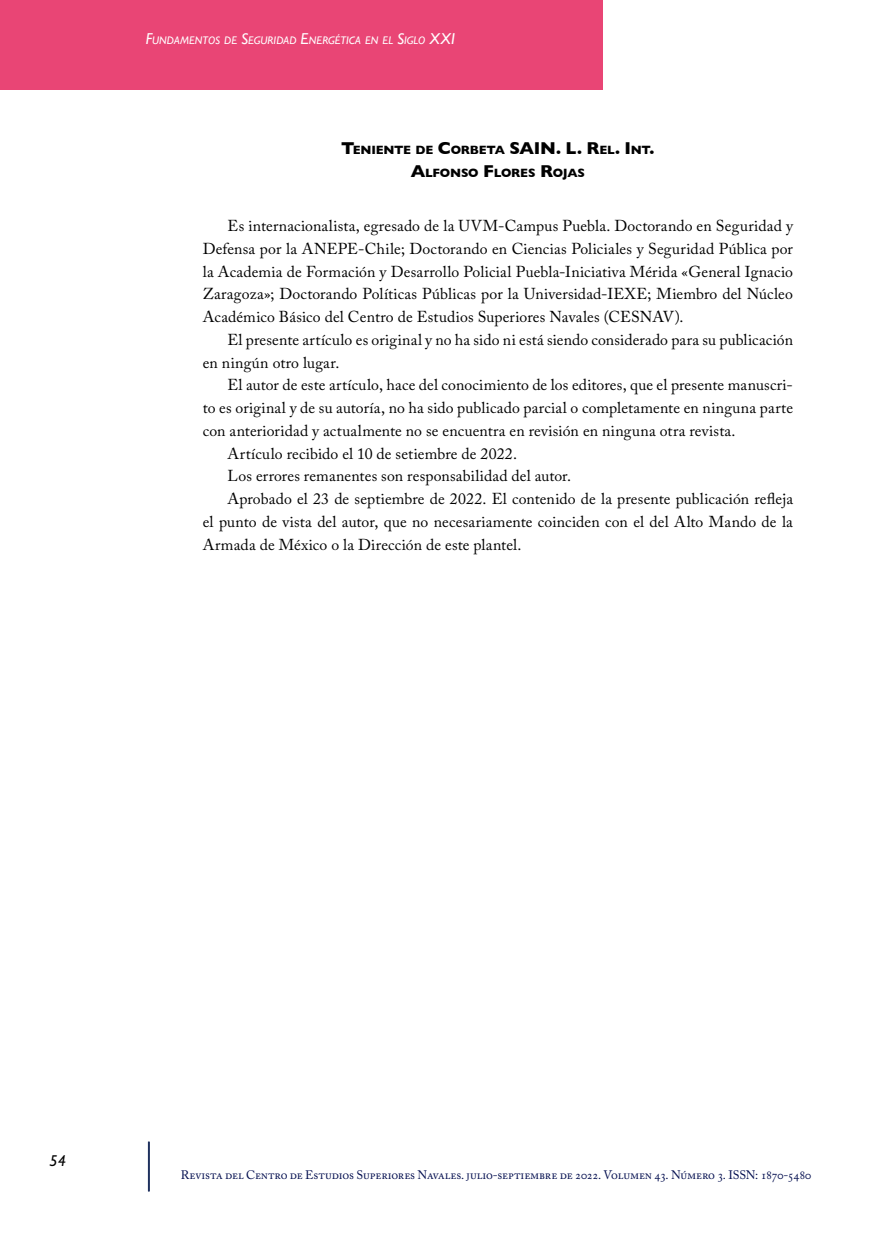
<style>
.page{position:relative;width:893px;height:1241px;background:#fff}
.page>*{position:absolute;margin:0;border:0;box-sizing:border-box;transform-origin:0 0}
.t1{font:700 17.5px "Gill Sans";color:#000}
.t2{font:15.75px/22.8px "Adobe Caslon Pro";letter-spacing:.01em;color:#000;text-align:justify}
.t3{font:italic 500 15.75px "Gill Sans";color:#000}
.t4{font:12.25px "Adobe Caslon Pro";letter-spacing:-.015em;color:#030e4f}
.t5{font:700 12.25px "Gill Sans";letter-spacing:-.02em;color:#000}
.t6{font:italic 11.03px "Gill Sans";letter-spacing:.005em;color:#fff}
.s1{font-size:15.75px}
.s2{font-size:17.5px}
.s3{font-size:12.25px}
.s4{font-family:"Aller";font-weight:400;font-style:normal;color:#fff}
</style>
<div class="page">
<hr style="left:148px;top:1141px;width:2px;height:50px;background:#1f315e">
<div style="left:0;top:0;width:603px;height:89px;background:#e94575"></div>
<p class="t6" style="left:146px;top:34px;width:310px"><span class="s1">F</span>UNDAMENTOS DE <span class="s1">S</span>EGURIDAD <span class="s1">E</span>NERGÉTICA EN EL <span class="s1">S</span>IGLO <span class="s1">XXI</span></p>
<p class="t5" style="left:341px;top:140px;width:181px"><span class="s2">T</span>ENIENTE DE <span class="s2">C</span>ORBETA <span class="s2">SAIN</span></p>
<p class="t1" style="left:556px;top:134px;width:100px">. L. R<span class="s3">EL</span>. I<span class="s3">NT</span>.</p>
<p class="t5" style="left:411px;top:163px;width:175px"><span class="s2">A</span>LFONSO <span class="s2">F</span>LORES <span class="s2">R</span>OJAS</p>
<p class="t2" style="left:203px;top:214px;width:592px;text-indent:25px">Es internacionalista, egresado de la UVM-Campus Puebla. Doctorando en Seguridad y Defensa por la ANEPE-Chile; Doctorando en Ciencias Policiales y Seguridad Pública por la Academia de Formación y Desarrollo Policial Puebla-Iniciativa Mérida «General Ignacio Zaragoza»; Doctorando Políticas Públicas por la Universidad-IEXE; Miembro del Núcleo Académico Básico del Centro de Estudios Superiores Navales (CESNAV).</p>
<p class="t2" style="left:203px;top:328px;width:592px;text-indent:25px">El presente artículo es original y no ha sido ni está siendo considerado para su publicación en ningún otro lugar.</p>
<p class="t2" style="left:228px;top:373px;width:567px">El autor de este artículo, hace del conocimiento de los editores, que el presente manuscri-</p>
<p class="t2" style="left:203px;top:396px;width:592px">to es original y de su autoría, no ha sido publicado parcial o completamente en ninguna parte</p>
<p class="t2" style="left:203px;top:419px;width:534px">con anterioridad y actualmente no se encuentra en revisión en ninguna otra revista.</p>
<p class="t2" style="left:228px;top:442px;width:291px">Artículo recibido el 10 de setiembre de 2022.</p>
<p class="t2" style="left:228px;top:464px;width:345px">Los errores remanentes son responsabilidad del autor.</p>
<p class="t2" style="left:228px;top:487px;width:567px">Aprobado el 23 de septiembre de 2022. El contenido de la presente publicación refleja</p>
<p class="t2" style="left:203px;top:510px;width:592px">el punto de vista del autor, que no necesariamente coinciden con el del Alto Mando de la</p>
<p class="t2" style="left:203px;top:533px;width:320px">Armada de México o la Dirección de este plantel.</p>
<p class="t3" style="left:50px;top:1151px;width:29px">54<span class="s4">54</span></p>
<p class="t4" style="left:181px;top:1167px;width:632px">Revista del Centro de Estudios Superiores Navales. julio-septiembre de 2022. Volumen 43. Número 3. ISSN: 1870-5480</p>
</div>
